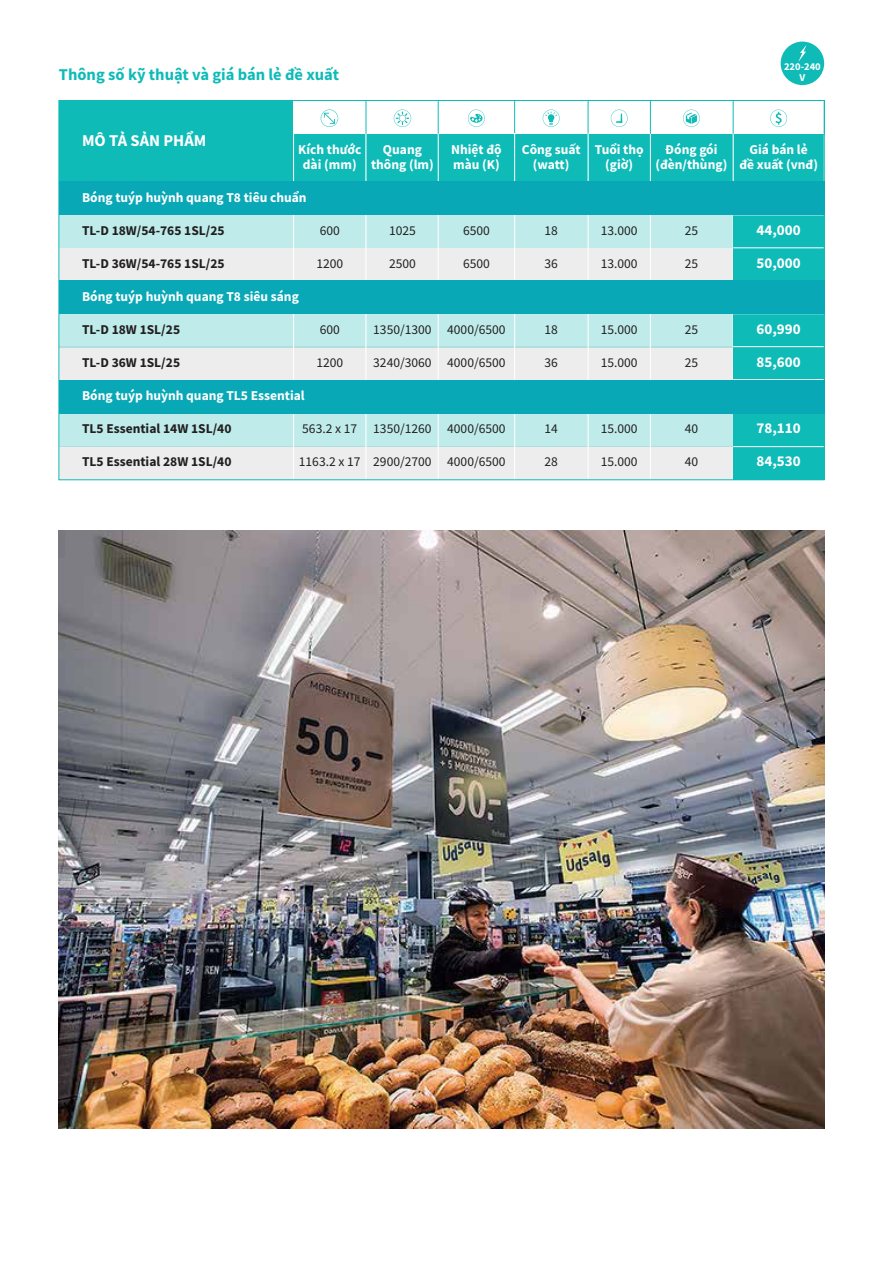
<style>
.page{position:relative;width:883px;height:1263px;background:#fff}
.page>*{position:absolute;margin:0;border:0;box-sizing:border-box;transform-origin:0 0}
.t1{font:700 16.5px "Source Sans Pro";color:#0fbbb7}
.t2{font:700 16.5px "Source Sans Pro";color:#fff}
.t3{font:700 15px "Source Sans Pro";color:#fff}
.t4{font:700 13.5px/15px "Source Sans Pro";color:#fff;text-align:center}
.t5{font:13.5px "Source Sans Pro";color:#221f20}
.t6{font:700 13.5px "Source Sans Pro";color:#221f20}
.t7{font:700 10.5px/10.5px "Source Sans Pro";color:#fff;text-align:center}
</style>
<div class="page">
<div style="left:780px;top:42px;width:44px;height:43px;background:#0fbbb7;border-radius:50%"></div>
<svg style="left:798px;top:45px;width:8px;height:17px"></svg>
<div style="left:59px;top:100px;width:765px;height:82px;background:#0fbbb7"></div>
<div style="left:59px;top:215px;width:674px;height:33px;background:#bfeceb"></div>
<div style="left:59px;top:347px;width:674px;height:33px;background:#ededee"></div>
<div style="left:59px;top:447px;width:674px;height:33px;background:#ededee"></div>
<div style="left:59px;top:248px;width:674px;height:33px;background:#ededee"></div>
<div style="left:59px;top:314px;width:674px;height:33px;background:#bfeceb"></div>
<div style="left:59px;top:414px;width:674px;height:33px;background:#bfeceb"></div>
<hr style="left:732px;top:134px;width:1px;height:279px;background:#fff">
<div style="left:293px;top:100px;width:531px;height:34px;background:#fff"></div>
<hr style="left:293px;top:100px;width:1px;height:380px;background:#fff">
<hr style="left:365px;top:134px;width:1px;height:346px;background:#fff">
<hr style="left:365px;top:100px;width:1px;height:34px;background:#0fbbb7">
<hr style="left:437px;top:134px;width:1px;height:346px;background:#fff">
<hr style="left:437px;top:100px;width:1px;height:34px;background:#0fbbb7">
<hr style="left:514px;top:134px;width:1px;height:346px;background:#fff">
<hr style="left:514px;top:100px;width:1px;height:33px;background:#0fbbb7">
<hr style="left:587px;top:134px;width:1px;height:346px;background:#fff">
<hr style="left:587px;top:100px;width:1px;height:34px;background:#0fbbb7">
<hr style="left:649px;top:134px;width:1px;height:346px;background:#fff">
<hr style="left:649px;top:100px;width:1px;height:34px;background:#0fbbb7">
<hr style="left:732px;top:100px;width:1px;height:34px;background:#0fbbb7">
<div style="left:733px;top:182px;width:91px;height:298px;background:#0fbbb7"></div>
<svg style="left:770px;top:110px;width:16px;height:17px"></svg>
<hr style="left:733px;top:181px;width:91px;height:1px;background:#fff">
<hr style="left:733px;top:247px;width:91px;height:1px;background:#fff">
<hr style="left:733px;top:280px;width:91px;height:1px;background:#fff">
<hr style="left:733px;top:346px;width:91px;height:1px;background:#fff">
<hr style="left:733px;top:379px;width:91px;height:1px;background:#fff">
<hr style="left:733px;top:413px;width:91px;height:1px;background:#fff">
<hr style="left:733px;top:446px;width:91px;height:1px;background:#fff">
<div style="left:59px;top:182px;width:765px;height:33px;background:#08a8b7"></div>
<div style="left:59px;top:281px;width:765px;height:33px;background:#08a8b7"></div>
<div style="left:59px;top:380px;width:765px;height:33px;background:#08a8b7"></div>
<svg style="left:320px;top:110px;width:18px;height:17px"></svg>
<svg style="left:393px;top:110px;width:18px;height:17px"></svg>
<svg style="left:468px;top:110px;width:16px;height:17px"></svg>
<svg style="left:542px;top:110px;width:17px;height:17px"></svg>
<svg style="left:683px;top:110px;width:16px;height:17px"></svg>
<img style="left:59px;top:530px;width:765px;height:598px">
<svg style="left:610px;top:110px;width:17px;height:17px"></svg>
<p class="t1" style="left:59px;top:63px;width:281px">Thông số kỹ thuật và giá bán lẻ đề xuất</p>
<p class="t7" style="left:783px;top:62px;width:38px">220-240<br>V</p>
<p class="t2" style="left:82px;top:130px;width:126px">MÔ TẢ SẢN PHẨM</p>
<p class="t4" style="left:298px;top:142px;width:65px">Kích thước dài (mm)</p>
<p class="t4" style="left:82px;top:190px;width:226px">Bóng tuýp huỳnh quang T8 tiêu chuẩn</p>
<p class="t6" style="left:82px;top:221px;width:144px">TL-D 18W/54-765 1SL/25</p>
<p class="t6" style="left:82px;top:254px;width:144px">TL-D 36W/54-765 1SL/25</p>
<p class="t4" style="left:82px;top:289px;width:218px">Bóng tuýp huỳnh quang T8 siêu sáng</p>
<p class="t6" style="left:82px;top:320px;width:100px">TL-D 18W 1SL/25</p>
<p class="t6" style="left:82px;top:353px;width:100px">TL-D 36W 1SL/25</p>
<p class="t4" style="left:82px;top:388px;width:224px">Bóng tuýp huỳnh quang TL5 Essential</p>
<p class="t6" style="left:82px;top:419px;width:151px">TL5 Essential 14W 1SL/40</p>
<p class="t6" style="left:82px;top:452px;width:151px">TL5 Essential 28W 1SL/40</p>
<p class="t5" style="left:319px;top:222px;width:22px">600</p>
<p class="t5" style="left:316px;top:255px;width:28px">1200</p>
<p class="t5" style="left:319px;top:321px;width:22px">600</p>
<p class="t5" style="left:316px;top:354px;width:28px">1200</p>
<p class="t5" style="left:302px;top:420px;width:57px">563.2 x 17</p>
<p class="t5" style="left:299px;top:453px;width:63px">1163.2 x 17</p>
<p class="t4" style="left:371px;top:142px;width:64px">Quang thông (lm)</p>
<p class="t5" style="left:389px;top:222px;width:28px">1025</p>
<p class="t5" style="left:389px;top:255px;width:28px">2500</p>
<p class="t5" style="left:373px;top:321px;width:60px">1350/1300</p>
<p class="t5" style="left:373px;top:354px;width:60px">3240/3060</p>
<p class="t5" style="left:373px;top:420px;width:60px">1350/1260</p>
<p class="t5" style="left:373px;top:453px;width:60px">2900/2700</p>
<p class="t4" style="left:451px;top:142px;width:52px;text-align:left">Nhiệt độ màu (K)</p>
<p class="t5" style="left:463px;top:222px;width:28px">6500</p>
<p class="t5" style="left:463px;top:255px;width:28px">6500</p>
<p class="t5" style="left:447px;top:321px;width:60px">4000/6500</p>
<p class="t5" style="left:447px;top:354px;width:60px">4000/6500</p>
<p class="t5" style="left:447px;top:420px;width:60px">4000/6500</p>
<p class="t5" style="left:447px;top:453px;width:60px">4000/6500</p>
<p class="t4" style="left:521px;top:142px;width:60px">Công suất (watt)</p>
<p class="t4" style="left:594px;top:142px;width:50px">Tuổi thọ (giờ)</p>
<p class="t4" style="left:655px;top:142px;width:73px">Đóng gói (đèn/thùng)</p>
<p class="t4" style="left:739px;top:142px;width:80px">Giá bán lẻ<br>đề xuất (vnđ)</p>
<p class="t5" style="left:544px;top:222px;width:15px">18</p>
<p class="t5" style="left:544px;top:255px;width:15px">36</p>
<p class="t5" style="left:544px;top:321px;width:15px">18</p>
<p class="t5" style="left:544px;top:354px;width:15px">36</p>
<p class="t5" style="left:544px;top:420px;width:15px">14</p>
<p class="t5" style="left:544px;top:453px;width:15px">28</p>
<p class="t5" style="left:600px;top:222px;width:38px">13.000</p>
<p class="t5" style="left:600px;top:255px;width:38px">13.000</p>
<p class="t5" style="left:600px;top:321px;width:38px">15.000</p>
<p class="t5" style="left:600px;top:354px;width:38px">15.000</p>
<p class="t5" style="left:600px;top:420px;width:38px">15.000</p>
<p class="t5" style="left:600px;top:453px;width:38px">15.000</p>
<p class="t5" style="left:684px;top:222px;width:15px">25</p>
<p class="t5" style="left:684px;top:255px;width:15px">25</p>
<p class="t5" style="left:684px;top:321px;width:15px">25</p>
<p class="t5" style="left:684px;top:354px;width:15px">25</p>
<p class="t5" style="left:684px;top:420px;width:15px">40</p>
<p class="t5" style="left:684px;top:453px;width:15px">40</p>
<p class="t3" style="left:756px;top:220px;width:46px">44,000</p>
<p class="t3" style="left:756px;top:253px;width:46px">50,000</p>
<p class="t3" style="left:756px;top:319px;width:46px">60,990</p>
<p class="t3" style="left:756px;top:352px;width:46px">85,600</p>
<p class="t3" style="left:756px;top:418px;width:46px">78,110</p>
<p class="t3" style="left:756px;top:451px;width:46px">84,530</p>
</div>
